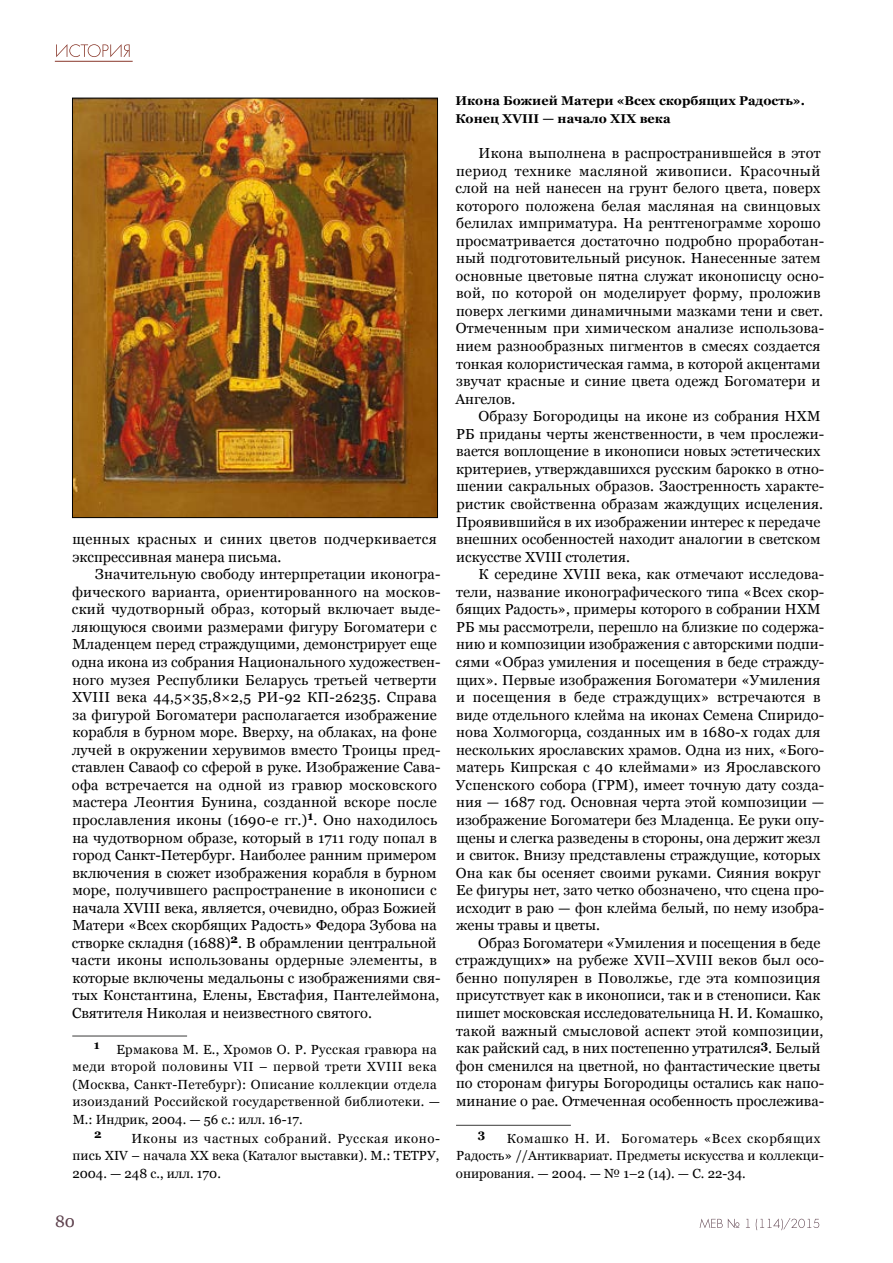
<style>
.page{position:relative;width:893px;height:1263px;background:#fff}
.page>*{position:absolute;margin:0;border:0;box-sizing:border-box;transform-origin:0 0}
.t1{font:16.5px "Georgia";color:#5d414d}
.t2{font:14.55px "Georgia";letter-spacing:.005em;color:#000}
.t3{font:14.55px "Georgia";letter-spacing:.025em;color:#000}
.t4{font:13.2px/17.5px "Georgia";letter-spacing:.02em;color:#000}
.t5{font:700 12.75px/17.5px "Georgia";color:#000}
.t6{font:700 12px "Georgia";color:#000}
.s1{font-weight:700}
</style>
<div class="page">
<svg style="left:700px;top:1218px;width:119px;height:12px"></svg>
<hr style="left:55px;top:61px;width:78px;height:1px;background:#88372a">
<svg style="left:56px;top:44px;width:74px;height:13px"></svg>
<hr style="left:72px;top:1036px;width:115px;height:1px;background:#3b3b3a">
<hr style="left:456px;top:1125px;width:115px;height:1px;background:#3b3b3a">
<img style="left:74px;top:100px;width:362px;height:416px">
<div style="left:72px;top:98px;width:366px;height:420px;border:1px solid #000"></div>
<p class="t2" style="left:73px;top:530px;width:366px">щенных красных и синих цветов подчеркивается</p>
<p class="t2" style="left:72px;top:548px;width:211px">экспрессивная манера письма.</p>
<p class="t2" style="left:95px;top:565px;width:347px">Значительную свободу интерпретации иконогра-</p>
<p class="t2" style="left:72px;top:583px;width:370px">фического варианта, ориентированного на москов-</p>
<p class="t2" style="left:72px;top:600px;width:370px">ский чудотворный образ, который включает выде-</p>
<p class="t2" style="left:72px;top:618px;width:366px">ляющуюся своими размерами фигуру Богоматери с</p>
<p class="t2" style="left:72px;top:636px;width:366px">Младенцем перед страждущими, демонстрирует еще</p>
<p class="t2" style="left:72px;top:653px;width:370px">одна икона из собрания Национального художествен-</p>
<p class="t2" style="left:72px;top:671px;width:366px">ного музея Республики Беларусь третьей четверти</p>
<p class="t2" style="left:72px;top:688px;width:366px">XVIII века 44,5×35,8×2,5 РИ-92 КП-26235. Справа</p>
<p class="t2" style="left:72px;top:706px;width:366px">за фигурой Богоматери располагается изображение</p>
<p class="t2" style="left:72px;top:723px;width:366px">корабля в бурном море. Вверху, на облаках, на фоне</p>
<p class="t2" style="left:72px;top:741px;width:370px">лучей в окружении херувимов вместо Троицы пред-</p>
<p class="t2" style="left:72px;top:758px;width:370px">ставлен Саваоф со сферой в руке. Изображение Сава-</p>
<p class="t2" style="left:72px;top:776px;width:367px">офа встречается на одной из гравюр московского</p>
<p class="t2" style="left:72px;top:793px;width:366px">мастера Леонтия Бунина, созданной вскоре после</p>
<p class="t2" style="left:72px;top:811px;width:366px">прославления иконы (1690-е гг.)<sup>1</sup>. Оно находилось</p>
<p class="t2" style="left:72px;top:829px;width:366px">на чудотворном образе, который в 1711 году попал в</p>
<p class="t2" style="left:72px;top:846px;width:366px">город Санкт-Петербург. Наиболее ранним примером</p>
<p class="t2" style="left:72px;top:864px;width:366px">включения в сюжет изображения корабля в бурном</p>
<p class="t2" style="left:72px;top:881px;width:366px">море, получившего распространение в иконописи с</p>
<p class="t2" style="left:72px;top:899px;width:366px">начала XVIII века, является, очевидно, образ Божией</p>
<p class="t2" style="left:72px;top:916px;width:366px">Матери «Всех скорбящих Радость» Федора Зубова на</p>
<p class="t2" style="left:72px;top:934px;width:366px">створке складня (1688)<sup>2</sup>. В обрамлении центральной</p>
<p class="t2" style="left:72px;top:951px;width:367px">части иконы использованы ордерные элементы, в</p>
<p class="t2" style="left:72px;top:969px;width:370px">которые включены медальоны с изображениями свя-</p>
<p class="t2" style="left:72px;top:987px;width:369px">тых Константина, Елены, Евстафия, Пантелеймона,</p>
<p class="t2" style="left:72px;top:1004px;width:301px">Святителя Николая и неизвестного святого.</p>
<p class="t6" style="left:94px;top:1037px;width:7px">1</p>
<p class="t4" style="left:72px;top:1040px;width:369px;text-indent:44px">Ермакова М. Е., Хромов О. Р. Русская гравюра на меди второй половины VII – первой трети XVIII века (Москва, Санкт-Петебург): Описание коллекции отдела изоизданий Российской государственной библиотеки. — М.: Индрик, 2004. — 56 с.: илл. 16-17.</p>
<p class="t6" style="left:94px;top:1126px;width:9px">2</p>
<p class="t4" style="left:72px;top:1130px;width:369px;text-align:justify;text-indent:59px">Иконы из частных собраний. Русская иконо&shy;пись XIV – начала XX века (Каталог выставки). М.: ТЕТРУ, 2004. — 248 с., илл. 170.</p>
<p class="t1" style="left:55px;top:1211px;width:21px">80</p>
<p class="t5" style="left:455px;top:92px;width:351px">Икона Божией Матери «Всех скорбящих Радость».<br>Конец XVIII — начало XIX века</p>
<p class="t2" style="left:479px;top:144px;width:343px">Икона выполнена в распространившейся в этот</p>
<p class="t3" style="left:456px;top:162px;width:366px">период технике масляной живописи. Красочный</p>
<p class="t2" style="left:456px;top:179px;width:366px">слой на ней нанесен на грунт белого цвета, поверх</p>
<p class="t2" style="left:456px;top:197px;width:366px">которого положена белая масляная на свинцовых</p>
<p class="t2" style="left:456px;top:214px;width:366px">белилах имприматура. На рентгенограмме хорошо</p>
<p class="t2" style="left:456px;top:232px;width:370px">просматривается достаточно подробно проработан-</p>
<p class="t2" style="left:456px;top:249px;width:366px">ный подготовительный рисунок. Нанесенные затем</p>
<p class="t2" style="left:456px;top:267px;width:370px">основные цветовые пятна служат иконописцу осно-</p>
<p class="t2" style="left:456px;top:285px;width:366px">вой, по которой он моделирует форму, проложив</p>
<p class="t2" style="left:456px;top:302px;width:368px">поверх легкими динамичными мазками тени и свет.</p>
<p class="t2" style="left:456px;top:320px;width:370px">Отмеченным при химическом анализе использова-</p>
<p class="t2" style="left:456px;top:337px;width:366px">нием разнообразных пигментов в смесях создается</p>
<p class="t2" style="left:456px;top:355px;width:366px">тонкая колористическая гамма, в которой акцентами</p>
<p class="t2" style="left:456px;top:372px;width:366px">звучат красные и синие цвета одежд Богоматери и</p>
<p class="t2" style="left:456px;top:390px;width:61px">Ангелов.</p>
<p class="t2" style="left:478px;top:407px;width:344px">Образу Богородицы на иконе из собрания НХМ</p>
<p class="t2" style="left:456px;top:425px;width:370px">РБ приданы черты женственности, в чем прослежи-</p>
<p class="t2" style="left:456px;top:442px;width:366px">вается воплощение в иконописи новых эстетических</p>
<p class="t2" style="left:456px;top:460px;width:370px">критериев, утверждавшихся русским барокко в отно-</p>
<p class="t2" style="left:456px;top:478px;width:369px">шении сакральных образов. Заостренность характе-</p>
<p class="t2" style="left:456px;top:495px;width:368px">ристик свойственна образам жаждущих исцеления.</p>
<p class="t2" style="left:456px;top:513px;width:366px">Проявившийся в их изображении интерес к передаче</p>
<p class="t2" style="left:456px;top:530px;width:366px">внешних особенностей находит аналогии в светском</p>
<p class="t2" style="left:456px;top:548px;width:175px">искусстве XVIII столетия.</p>
<p class="t2" style="left:479px;top:565px;width:347px">К середине XVIII века, как отмечают исследова-</p>
<p class="t2" style="left:456px;top:583px;width:370px">тели, название иконографического типа «Всех скор-</p>
<p class="t2" style="left:456px;top:600px;width:366px">бящих Радость», примеры которого в собрании НХМ</p>
<p class="t2" style="left:456px;top:618px;width:370px">РБ мы рассмотрели, перешло на близкие по содержа-</p>
<p class="t2" style="left:456px;top:636px;width:370px">нию и композиции изображения с авторскими подпи-</p>
<p class="t2" style="left:456px;top:653px;width:370px">сями «Образ умиления и посещения в беде стражду-</p>
<p class="t2" style="left:456px;top:671px;width:366px">щих». Первые изображения Богоматери «Умиления</p>
<p class="t3" style="left:456px;top:688px;width:366px">и посещения в беде страждущих» встречаются в</p>
<p class="t2" style="left:456px;top:706px;width:370px">виде отдельного клейма на иконах Семена Спиридо-</p>
<p class="t2" style="left:456px;top:723px;width:366px">нова Холмогорца, созданных им в 1680-х годах для</p>
<p class="t2" style="left:456px;top:741px;width:370px">нескольких ярославских храмов. Одна из них, «Бого-</p>
<p class="t2" style="left:456px;top:758px;width:366px">матерь Кипрская с 40 клеймами» из Ярославского</p>
<p class="t2" style="left:456px;top:776px;width:370px">Успенского собора (ГРМ), имеет точную дату созда-</p>
<p class="t2" style="left:456px;top:793px;width:370px">ния — 1687 год. Основная черта этой композиции —</p>
<p class="t2" style="left:456px;top:811px;width:370px">изображение Богоматери без Младенца. Ее руки опу-</p>
<p class="t2" style="left:456px;top:829px;width:366px">щены и слегка разведены в стороны, она держит жезл</p>
<p class="t2" style="left:456px;top:846px;width:366px">и свиток. Внизу представлены страждущие, которых</p>
<p class="t2" style="left:456px;top:864px;width:366px">Она как бы осеняет своими руками. Сияния вокруг</p>
<p class="t2" style="left:456px;top:881px;width:370px">Ее фигуры нет, зато четко обозначено, что сцена про-</p>
<p class="t2" style="left:456px;top:899px;width:370px">исходит в раю — фон клейма белый, по нему изобра-</p>
<p class="t2" style="left:456px;top:916px;width:146px">жены травы и цветы.</p>
<p class="t2" style="left:478px;top:934px;width:344px">Образ Богоматери «Умиления и посещения в беде</p>
<p class="t2" style="left:456px;top:951px;width:370px">страждущих<span class="s1">»</span> на рубеже XVII–XVIII веков был осо-</p>
<p class="t2" style="left:456px;top:969px;width:366px">бенно популярен в Поволжье, где эта композиция</p>
<p class="t2" style="left:456px;top:987px;width:366px">присутствует как в иконописи, так и в стенописи. Как</p>
<p class="t2" style="left:456px;top:1004px;width:369px">пишет московская исследовательница Н. И. Комашко,</p>
<p class="t2" style="left:456px;top:1022px;width:369px">такой важный смысловой аспект этой композиции,</p>
<p class="t2" style="left:456px;top:1039px;width:366px">как райский сад, в них постепенно утратился<sup>3</sup>. Белый</p>
<p class="t2" style="left:456px;top:1057px;width:366px">фон сменился на цветной, но фантастические цветы</p>
<p class="t2" style="left:456px;top:1074px;width:370px">по сторонам фигуры Богородицы остались как напо-</p>
<p class="t2" style="left:456px;top:1092px;width:370px">минание о рае. Отмеченная особенность прослежива-</p>
<p class="t6" style="left:478px;top:1126px;width:9px">3</p>
<p class="t4" style="left:456px;top:1130px;width:369px;text-indent:51px">Комашко Н. И. Богоматерь «Всех скорбящих<br>Радость» //Антиквариат. Предметы искусства и коллекци&shy;онирования. — 2004. — № 1–2 (14). — С. 22-34.</p>
</div>
